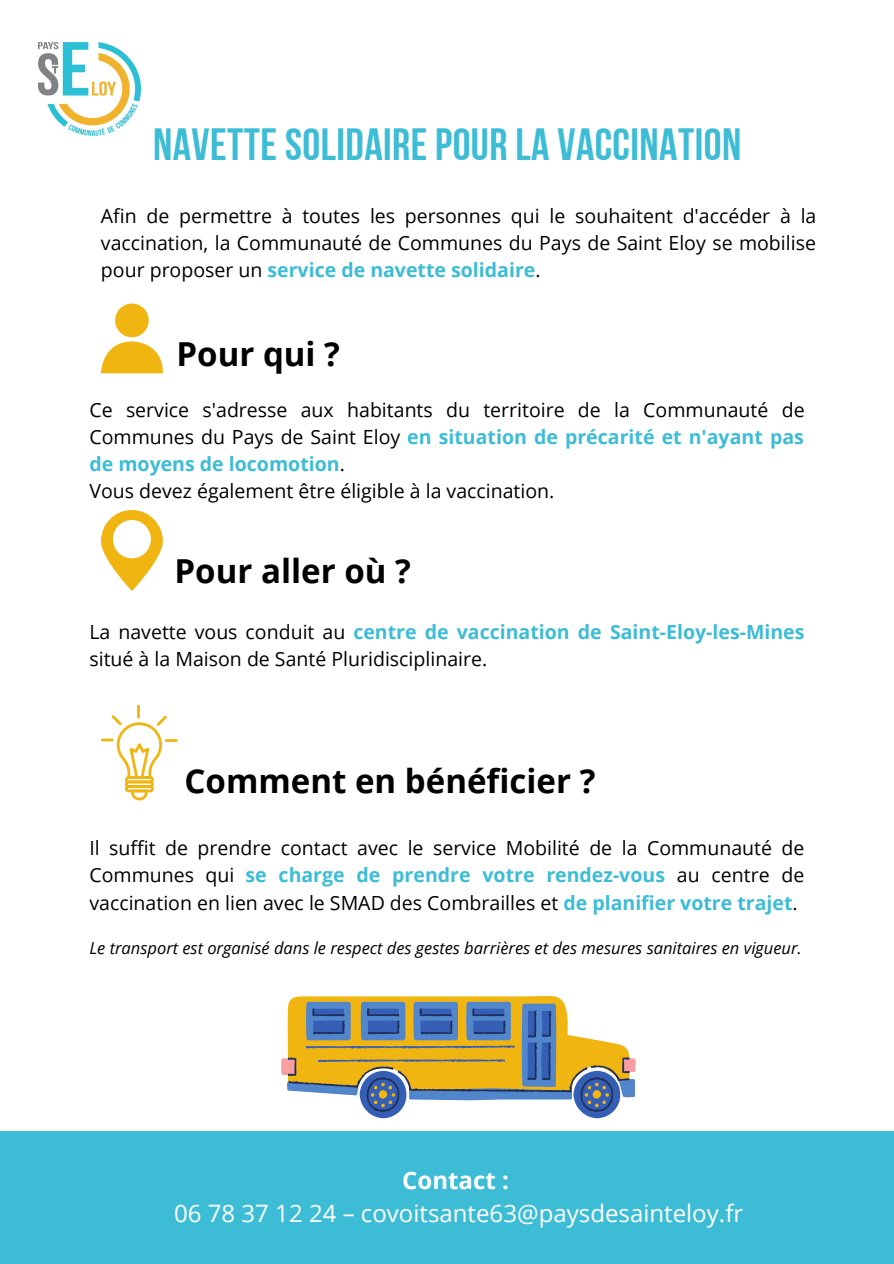
<style>
.page{position:relative;width:894px;height:1264px;background:#fff}
.page>*{position:absolute;margin:0;border:0;box-sizing:border-box;transform-origin:0 0}
.t1{font:45px "Bebas Neue Cyrillic";letter-spacing:.01em;color:#3dbcd6}
.t2{font:700 33px "Open Sans";color:#000}
.t3{font:24px "Open Sans";color:#fff}
.t4{font:700 24px "Open Sans";color:#fff}
.t5{font:19.5px/27px "Open Sans";color:#000;text-align:justify}
.t6{font:italic 16.5px "Open Sans";color:#000}
.s1{font-weight:700;color:#3dbcd6}
</style>
<div class="page">
<svg style="left:101px;top:303px;width:62px;height:70px"></svg>
<svg style="left:101px;top:510px;width:62px;height:81px"></svg>
<hr style="left:137px;top:704px;width:3px;height:14px;background:#f1b511">
<svg style="left:101px;top:715px;width:76px;height:85px"></svg>
<div style="left:0;top:1131px;width:893px;height:132px;background:#3dbcd6"></div>
<svg style="left:281px;top:995px;width:354px;height:123px"></svg>
<img style="left:39px;top:42px;width:101px;height:94px">
<p class="t1" style="left:153px;top:126px;width:589px">NAVETTE SOLIDAIRE POUR LA VACCINATION</p>
<p class="t5" style="left:101px;top:202px;width:716px">Afin de permettre à toutes les personnes qui le souhaitent d'accéder à la vaccination, la Communauté de Communes du Pays de Saint Eloy se mobilise pour proposer un <span class="s1">service de navette solidaire</span>.</p>
<p class="t2" style="left:176px;top:331px;width:165px">Pour qui ?</p>
<p class="t5" style="left:89px;top:395px;width:716px">Ce service s'adresse aux habitants du territoire de la Communauté de Communes du Pays de Saint Eloy <span class="s1">en situation de précarité et n'ayant pas de moyens de locomotion</span>.</p>
<p class="t5" style="left:89px;top:476px;width:466px">Vous devez également être éligible à la vaccination.</p>
<p class="t2" style="left:174px;top:548px;width:238px">Pour aller où ?</p>
<p class="t5" style="left:89px;top:618px;width:716px">La navette vous conduit au <span class="s1">centre de vaccination de Saint-Eloy-les-Mines </span>situé à la Maison de Santé Pluridisciplinaire.</p>
<p class="t2" style="left:184px;top:757px;width:412px">Comment en bénéficier ?</p>
<p class="t5" style="left:89px;top:834px;width:716px">Il suffit de prendre contact avec le service Mobilité de la Communauté de Communes qui <span class="s1">se charge de prendre votre rendez-vous</span> au centre de vaccination en lien avec le SMAD des Combrailles et <span class="s1">de planifier votre trajet</span>.</p>
<p class="t6" style="left:89px;top:936px;width:713px">Le transport est organisé dans le respect des gestes barrières et des mesures sanitaires en vigueur.</p>
<p class="t4" style="left:402px;top:1163px;width:108px">Contact :</p>
<p class="t3" style="left:174px;top:1195px;width:570px">06 78 37 12 24 – covoitsante63@paysdesainteloy.fr</p>
</div>
